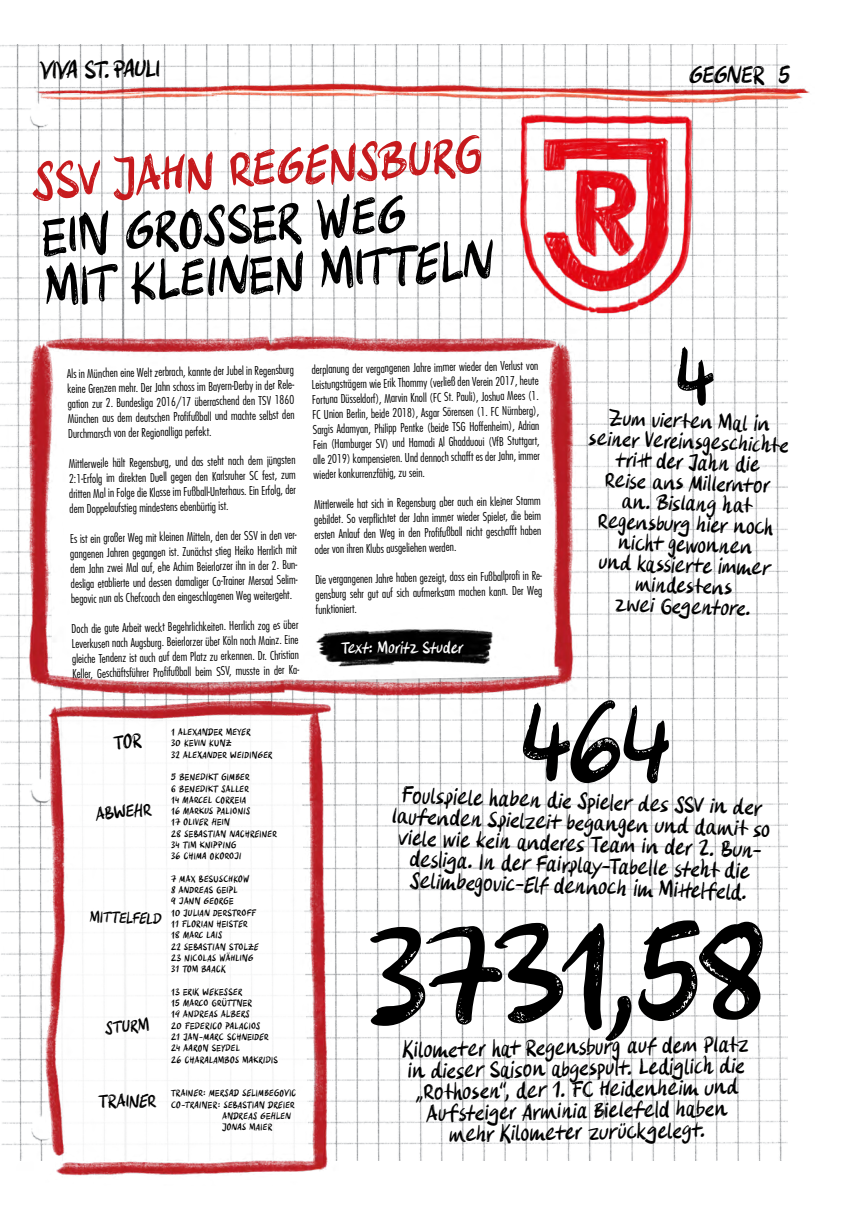
<style>
.page{position:relative;width:862px;height:1212px;background:#fff}
.page>*{position:absolute;margin:0;border:0;box-sizing:border-box;transform-origin:0 0}
.t1{font:139.12px "FCSP Handspiel Regular Textur";color:#000}
.t2{font:53.75px/51px "FCSP Handspiel Regular Textur";color:#000}
.t3{font:51.25px "FCSP Handspiel Regular Textur";color:#c61a1d}
.t4{font:25px "FCSP Handspiel Regular Textur";letter-spacing:-.02em;color:#000}
.t5{font:22.5px/21.2px "FCSP Handspiel Regular Textur";color:#000;text-align:center}
.t6{font:21.75px/20.6px "FCSP Handspiel Regular Textur";color:#000;text-align:center}
.t7{font:18.38px "FCSP Handspiel Regular Textur";color:#000}
.t8{font:17.88px "FCSP Handspiel Regular Textur";color:#000}
.t9{font:17.5px "FCSP Handspiel Regular Textur";color:#000}
.t10{font:16.5px "FCSP Handspiel Regular Textur";color:#fff}
.t11{font:15.62px "FCSP Handspiel Regular Textur";color:#000}
.t12{font:300 condensed 11.88px/15px "Futura Std";color:#000}
.t13{font:9.38px/11.2px "FCSP Handspiel";letter-spacing:.04em;color:#000}
</style>
<div class="page">
<img style="left:0;top:44px;width:786px;height:1116px">
<img style="left:0;top:46px;width:1px;height:1116px">
<img style="left:22px;top:74px;width:788px;height:39px">
<img style="left:0;top:324px;width:585px;height:425px">
<img style="left:3px;top:692px;width:335px;height:484px">
<img style="left:303px;top:608px;width:205px;height:69px">
<img style="left:0;top:111px;width:95px;height:390px">
<img style="left:485px;top:99px;width:241px;height:234px">
<svg style="left:521px;top:698px;width:149px;height:87px"></svg>
<svg style="left:674px;top:345px;width:41px;height:62px"></svg>
<svg style="left:113px;top:733px;width:29px;height:16px"></svg>
<h3 class="t4" style="left:40px;top:55px;width:122px;rotate:-1deg">VIVA ST. PAULI</h3>
<h3 class="t4" style="left:688px;top:59px;width:103px">GEGNER 5</h3>
<h3 class="t3" style="left:31px;top:153px;width:452px;rotate:-4deg">SSV JAHN REGENSBURG</h3>
<h2 class="t2" style="left:39px;top:213px;width:450px;rotate:-4deg">EIN GROSSER WEG<br>MIT KLEINEN MITTELN</h2>
<p class="t12" style="left:67px;top:366px;width:232px;rotate:-1deg">Als in München eine Welt zerbrach, kannte der Jubel in Regensburg keine Grenzen mehr. Der Jahn schoss im Bayern-Derby in der Rele&shy;gation zur 2. Bundesliga 2016/17 überraschend den TSV 1860<br>München aus dem deutschen Profi fußball und machte selbst den Durchmarsch von der Regionalliga perfekt.</p>
<p class="t12" style="left:68px;top:456px;width:228px;text-align:justify;rotate:-1deg">Mittlerweile hält Regensburg, und das steht nach dem jüngsten 2:1-Erfolg im direkten Duell gegen den Karlsruher SC fest, zum dritten Mal in Folge die Klasse im Fußball-Unterhaus. Ein Erfolg, der dem Doppelaufstieg mindestens ebenbürtig ist.</p>
<p class="t12" style="left:70px;top:531px;width:232px;rotate:-1deg">Es ist ein großer Weg mit kleinen Mitteln, den der SSV in den ver&shy;gangenen Jahren gegangen ist. Zunächst stieg Heiko Herrlich mit dem Jahn zwei Mal auf, ehe Achim Beierlorzer ihn in der 2. Bun&shy;desliga etablierte und dessen damaliger Co-Trainer Mersad Selim&shy;begovic nun als Chefcoach den eingeschlagenen Weg weitergeht.</p>
<p class="t12" style="left:71px;top:621px;width:232px;rotate:-1deg">Doch die gute Arbeit weckt Begehrlichkeiten. Herrlich zog es über Leverkusen nach Augsburg. Beierlorzer über Köln nach Mainz. Eine gleiche Tendenz ist auch auf dem Platz zu erkennen. Dr. Christian Keller, Geschäftsführer Profi fußball beim SSV, musste in der Ka-</p>
<p class="t12" style="left:311px;top:362px;width:228px;text-align:justify;rotate:-1deg">derplanung der vergangenen Jahre immer wieder den Verlust von Leistungsträgern wie Erik Thommy (verließ den Verein 2017, heute Fortuna Düsseldorf), Marvin Knoll (FC St. Pauli), Joshua Mees (1.<br>FC Union Berlin, beide 2018), Asgar Sörensen (1. FC Nürnberg), Sargis Adamyan, Philipp Pentke (beide TSG Hoffenheim), Adrian Fein (Hamburger SV) und Hamadi Al Ghadduoui (VfB Stuttgart, alle 2019) kompensieren. Und dennoch schafft es der Jahn, immer wieder konkurrenzfähig, zu sein.</p>
<p class="t12" style="left:313px;top:497px;width:228px;text-align:justify;rotate:-1deg">Mittlerweile hat sich in Regensburg aber auch ein kleiner Stamm gebildet. So verpfl ichtet der Jahn immer wieder Spieler, die beim ersten Anlauf den Weg in den Profi fußball nicht geschafft haben oder von ihren Klubs ausgeliehen werden.</p>
<p class="t12" style="left:315px;top:572px;width:232px;rotate:-1deg">Die vergangenen Jahre haben gezeigt, dass ein Fußballprofi in Re&shy;gensburg sehr gut auf sich aufmerksam machen kann. Der Weg funktioniert.</p>
<h3 class="t10" style="left:341px;top:637px;width:124px">Text: Moritz Studer</h3>
<h3 class="t6" style="left:589px;top:407px;width:203px;rotate:2deg">Zum vierten Mal in seiner Vereinsgeschichte tritt der Jahn die<br>Reise ans Millerntor<br>an. Bislang hat<br>Regensburg hier noch nicht gewonnen<br>und kassierte immer mindestens<br>zwei Gegentore.</h3>
<h3 class="t8" style="left:95px;top:803px;width:56px;rotate:-4deg">ABWEHR</h3>
<h3 class="t11" style="left:90px;top:907px;width:72px;rotate:2deg">MITTELFELD</h3>
<h3 class="t9" style="left:104px;top:1017px;width:45px;rotate:-5deg">STURM</h3>
<h3 class="t7" style="left:98px;top:1090px;width:58px;rotate:-1deg">TRAINER</h3>
<p class="t13" style="left:171px;top:726px;width:103px">1 ALEXANDER MEYER<br>30 KEVIN KUNZ<br>32 ALEXANDER WEIDINGER</p>
<p class="t13" style="left:171px;top:772px;width:107px">5 BENEDIKT GIMBER<br>6 BENEDIKT SALLER<br>14 MARCEL CORREIA<br>16 MARKUS PALIONIS<br>17 OLIVER HEIN<br>28 SEBASTIAN NACHREINER<br>34 TIM KNIPPING<br>36 CHIMA OKOROJI</p>
<p class="t13" style="left:171px;top:873px;width:89px">7 MAX BESUSCHKOW<br>8 ANDREAS GEIPL<br>9 JANN GEORGE<br>10 JULIAN DERSTROFF<br>11 FLORIAN HEISTER<br>18 MARC LAIS<br>22 SEBASTIAN STOLZE<br>23 NICOLAS WÄHLING<br>31 TOM BAACK</p>
<p class="t13" style="left:171px;top:986px;width:108px">13 ERIK WEKESSER<br>15 MARCO GRÜTTNER<br>19 ANDREAS ALBERS<br>20 FEDERICO PALACIOS<br>21 JAN-MARC SCHNEIDER<br>24 AARON SEYDEL<br>26 CHARALAMBOS MAKRIDIS</p>
<p class="t13" style="left:171px;top:1088px;width:126px">TRAINER: MERSAD SELIMBEGOVIC</p>
<p class="t13" style="left:171px;top:1099px;width:125px">CO-TRAINER: SEBASTIAN DREIER</p>
<p class="t13" style="left:222px;top:1110px;width:70px">ANDREAS GEHLEN</p>
<p class="t13" style="left:222px;top:1122px;width:51px">JONAS MAIER</p>
<h3 class="t5" style="left:392px;top:784px;width:381px;rotate:2deg">Foulspiele haben die Spieler des SSV in der laufenden Spielzeit begangen und damit so viele wie kein anderes Team in der 2. Bun&shy;desliga. In der Fairplay-Tabelle steht die Selimbegovic-Elf dennoch im Mitt elfeld.</h3>
<h1 class="t1" style="left:365px;top:893px;width:397px;rotate:-1deg">3731,58</h1>
<h3 class="t5" style="left:402px;top:1039px;width:347px;rotate:-1deg">Kilometer hat Regensburg auf dem Platz in dieser Saison abgespult. Lediglich die „Rothosen“, der 1. FC Heidenheim und Aufsteiger Arminia Bielefeld haben mehr Kilometer zurückgelegt.</h3>
</div>
